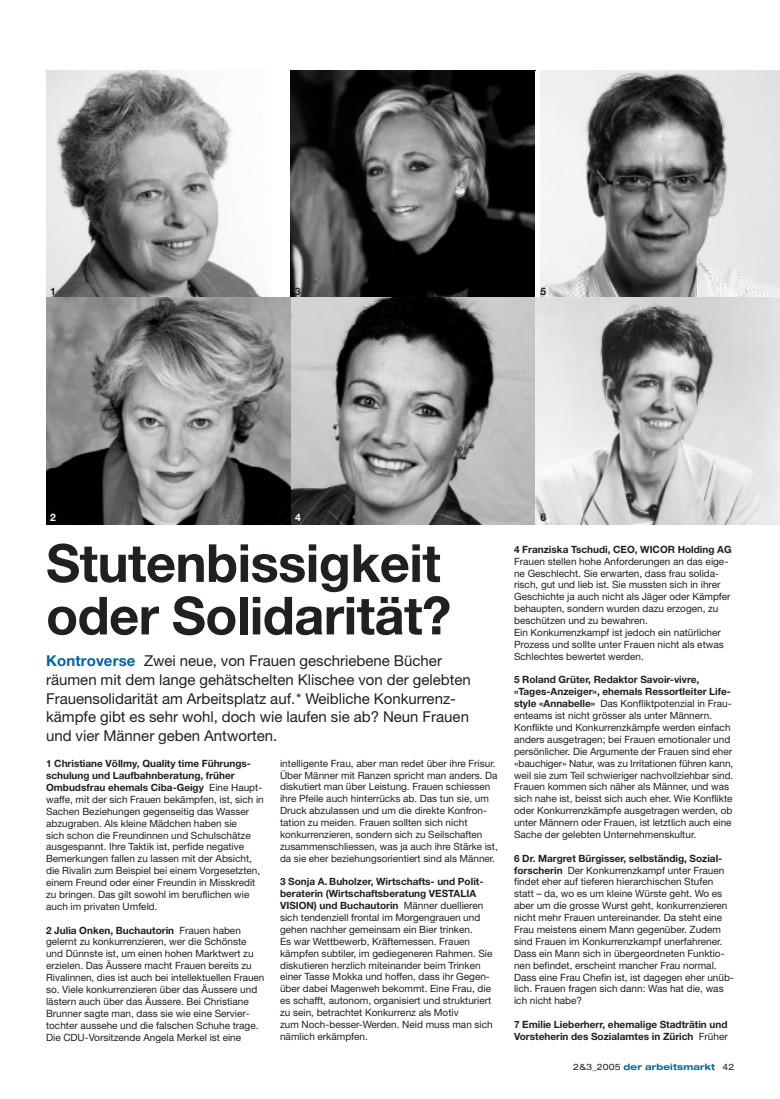
<style>
.page{position:relative;width:780px;height:1099px;background:#fff}
.page>*{position:absolute;margin:0;border:0;box-sizing:border-box;transform-origin:0 0}
.t1{font:700 52.5px/52.5px "Helvetica Neue";letter-spacing:-.01em;color:#231f20}
.t2{font:15px/18.8px "Helvetica Neue";color:#231f20}
.t3{font:700 10.25px "Helvetica Neue";color:#231f20}
.t4{font:700 10.25px "Helvetica Neue";color:#fff}
.t5{font:10px/11.9px "Helvetica Neue";color:#231f20}
.t6{font:700 10px/11.9px "Helvetica Neue";color:#231f20}
.t7{font:700 expanded 8.75px "Helvetica Neue";letter-spacing:.015em;color:#0065a4}
.s1{font-weight:700;color:#0065a4}
.s2{font-weight:700}
.s3{font-weight:400}
.s4{font-weight:400;color:#231f20}
</style>
<div class="page">
<img style="left:46px;top:71px;width:224px;height:227px">
<img style="left:291px;top:71px;width:244px;height:227px">
<svg style="left:291px;top:298px;width:244px;height:226px;background:#919191"></svg>
<img style="left:46px;top:298px;width:245px;height:226px">
<img style="left:540px;top:71px;width:240px;height:227px">
<img style="left:535px;top:298px;width:245px;height:226px">
<p class="t3" style="left:50px;top:287px;width:7px">1</p>
<p class="t3" style="left:295px;top:287px;width:7px">3</p>
<p class="t3" style="left:540px;top:287px;width:7px">5</p>
<p class="t4" style="left:50px;top:514px;width:7px">2</p>
<p class="t4" style="left:295px;top:514px;width:7px">4</p>
<p class="t3" style="left:540px;top:514px;width:7px">6</p>
<h1 class="t1" style="left:46px;top:541px;width:406px">Stutenbissigkeit oder Solidarität?</h1>
<p class="t2" style="left:46px;top:653px;width:426px"><span class="s1">Kontroverse</span> Zwei neue, von Frauen geschriebene Bücher räumen mit dem lange gehätschelten Klischee von der gelebten Frauensolidarität am Arbeitsplatz auf.* Weibliche Konkurrenz&shy;kämpfe gibt es sehr wohl, doch wie laufen sie ab? Neun Frauen und vier Männer geben Antworten.</p>
<p class="t5" style="left:46px;top:758px;width:219px"><span class="s2">1 Christiane Völlmy, Quality time Führungs&shy;schulung und Laufbahnberatung, früher Ombudsfrau ehemals Ciba-Geigy</span> Eine Haupt&shy;waffe, mit der sich Frauen bekämpfen, ist, sich in Sachen Beziehungen gegenseitig das Wasser abzugraben. Als kleine Mädchen haben sie<br>sich schon die Freundinnen und Schulschätze ausgespannt. Ihre Taktik ist, perfide negative Bemerkungen fallen zu lassen mit der Absicht, die Rivalin zum Beispiel bei einem Vorgesetzten, einem Freund oder einer Freundin in Misskredit zu bringen. Das gilt sowohl im beruflichen wie auch im privaten Umfeld.</p>
<p class="t5" style="left:46px;top:925px;width:220px"><span class="s2">2 Julia Onken, Buchautorin</span> Frauen haben gelernt zu konkurrenzieren, wer die Schönste und Dünnste ist, um einen hohen Marktwert zu erzielen. Das Äussere macht Frauen bereits zu Rivalinnen, dies ist auch bei intellektuellen Frauen so. Viele konkurrenzieren über das Äussere und lästern auch über das Äussere. Bei Christiane Brunner sagte man, dass sie wie eine Servier&shy;tochter aussehe und die falschen Schuhe trage.<br>Die CDU-Vorsitzende Angela Merkel ist eine</p>
<p class="t5" style="left:280px;top:758px;width:219px">intelligente Frau, aber man redet über ihre Frisur.<br>Über Männer mit Ranzen spricht man anders. Da diskutiert man über Leistung. Frauen schiessen ihre Pfeile auch hinterrücks ab. Das tun sie, um Druck abzulassen und um die direkte Konfron&shy;tation zu meiden. Frauen sollten sich nicht konkurrenzieren, sondern sich zu Seilschaften zusammenschliessen, was ja auch ihre Stärke ist, da sie eher beziehungsorientiert sind als Männer.</p>
<p class="t5" style="left:280px;top:876px;width:214px"><span class="s2">3 Sonja A. Buholzer, Wirtschafts- und Polit&shy;beraterin (Wirtschaftsberatung VESTALIA VISION) und Buchautorin</span> Männer duellieren sich tendenziell frontal im Morgengrauen und gehen nachher gemeinsam ein Bier trinken.<br>Es war Wettbewerb, Kräftemessen. Frauen kämpfen subtiler, im gediegeneren Rahmen. Sie diskutieren herzlich miteinander beim Trinken einer Tasse Mokka und hoffen, dass ihr Gegen&shy;über dabei Magenweh bekommt. Eine Frau, die es schafft, autonom, organisiert und strukturiert zu sein, betrachtet Konkurrenz als Motiv<br>zum Noch-besser-Werden. Neid muss man sich nämlich erkämpfen.</p>
<p class="t6" style="left:514px;top:544px;width:219px">4 Franziska Tschudi, CEO, WICOR Holding AG</p>
<p class="t5" style="left:514px;top:556px;width:218px">Frauen stellen hohe Anforderungen an das eige&shy;ne Geschlecht. Sie erwarten, dass frau solida&shy;risch, gut und lieb ist. Sie mussten sich in ihrer Geschichte ja auch nicht als Jäger oder Kämpfer behaupten, sondern wurden dazu erzogen, zu beschützen und zu bewahren.<br>Ein Konkurrenzkampf ist jedoch ein natürlicher Prozess und sollte unter Frauen nicht als etwas Schlechtes bewertet werden.</p>
<p class="t5" style="left:514px;top:675px;width:221px"><span class="s2">5 Roland Grüter, Redaktor Savoir-vivre, «Tages-Anzeiger», ehemals Ressortleiter Life&shy;style «Annabelle»</span> Das Konfliktpotenzial in Frau&shy;enteams ist nicht grösser als unter Männern.<br>Konflikte und Konkurrenzkämpfe werden einfach anders ausgetragen; bei Frauen emotionaler und persönlicher. Die Argumente der Frauen sind eher «bauchiger» Natur, was zu Irritationen führen kann, weil sie zum Teil schwieriger nachvollziehbar sind.<br>Frauen kommen sich näher als Männer, und was sich nahe ist, beisst sich auch eher. Wie Konflikte oder Konkurrenzkämpfe ausgetragen werden, ob unter Männern oder Frauen, ist letztlich auch eine Sache der gelebten Unternehmenskultur.</p>
<p class="t5" style="left:514px;top:853px;width:221px"><span class="s2">6 Dr. Margret Bürgisser, selbständig, Sozial&shy;forscherin</span> Der Konkurrenzkampf unter Frauen findet eher auf tieferen hierarchischen Stufen statt – da, wo es um kleine Würste geht. Wo es aber um die grosse Wurst geht, konkurrenzieren nicht mehr Frauen untereinander. Da steht eine Frau meistens einem Mann gegenüber. Zudem sind Frauen im Konkurrenzkampf unerfahrener.<br>Dass ein Mann sich in übergeordneten Funktio&shy;nen befindet, erscheint mancher Frau normal.<br>Dass eine Frau Chefin ist, ist dagegen eher unüb&shy;lich. Frauen fragen sich dann: Was hat die, was ich nicht habe?</p>
<p class="t6" style="left:514px;top:1019px;width:215px">7 Emilie Lieberherr, ehemalige Stadträtin und<br>Vorsteherin des Sozialamtes in Zürich <span class="s3">Früher</span></p>
<p class="t7" style="left:573px;top:1063px;width:162px"><span class="s4">2&amp;3_2005</span> der arbeitsmarkt <span class="s4">42</span></p>
</div>
